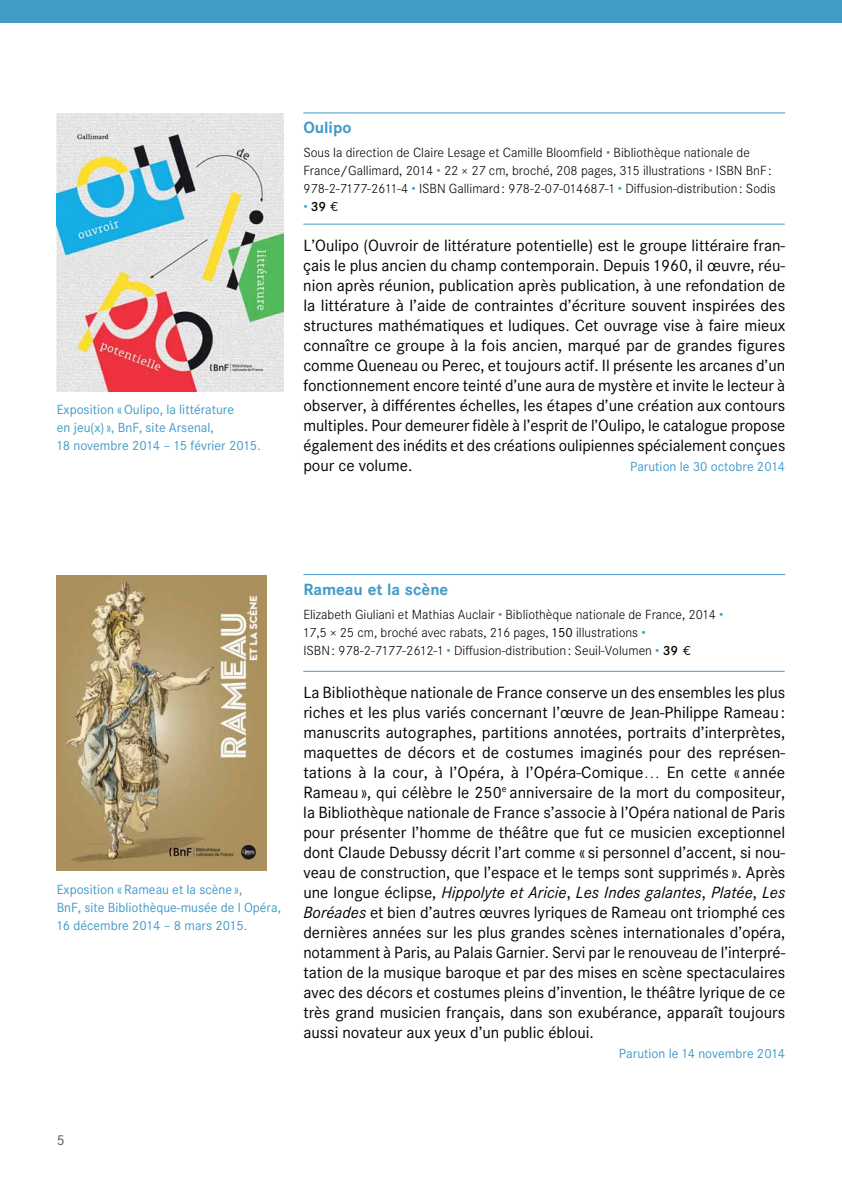
<style>
.page{position:relative;width:842px;height:1191px;background:#fff}
.page>*{position:absolute;margin:0;border:0;box-sizing:border-box;transform-origin:0 0}
.t1{font:16px/20px "Corporate SBQ3";color:#000;text-align:justify}
.t2{font:700 16px "Corporate SBQ3";color:#429ac7}
.t3{font:14px "Corporate SBQ3";color:#58595b}
.t4{font:300 13px/18px "Corporate SBQ3";color:#000}
.t5{font:13px/18px "Corporate SBQ3";color:#429ac7}
.t6{font:500 13px "Corporate SBQ3";color:#000}
.s1{color:#429ac7}
.s2{font-weight:300;color:#429ac7}
.s3{font-family:"BN Flogo";font-weight:400}
.s4{font-weight:400}
.s5{font-weight:500}
.s6{font-style:italic}
</style>
<div class="page">
<div style="left:0;top:0;width:842px;height:23px;background:#429ac7"></div>
<img style="left:57px;top:113px;width:226px;height:278px">
<img style="left:57px;top:575px;width:209px;height:295px">
<hr style="left:303px;top:113px;width:482px;height:1px;background:#429ac7">
<hr style="left:303px;top:574px;width:482px;height:1px;background:#429ac7">
<hr style="left:303px;top:224px;width:482px;height:1px;background:#429ac7">
<hr style="left:303px;top:671px;width:482px;height:1px;background:#429ac7">
<p class="t5" style="left:57px;top:400px;width:206px">Exposition «Oulipo, la littérature<br>en jeu(x) », BnF, site Arsenal,<br>18 novembre 2014 – 15 février 2015.</p>
<p class="t2" style="left:303px;top:118px;width:50px">Oulipo</p>
<p class="t4" style="left:303px;top:143px;width:474px">Sous la direction de Claire Lesage et Camille Bloomfield <span class="s1">•</span> Bibliothèque nationale de<br>France/Gallimard, 2014 <span class="s1">•</span> 22 × 27 cm, broché, 208 pages, 315 illustrations <span class="s1">•</span> ISBN BnF:<br>978-2-7177-2611-4 <span class="s1">•</span> ISBN Gallimard: 978-2-07-014687-1 <span class="s1">•</span> Diffusion-distribution: Sodis</p>
<p class="t6" style="left:303px;top:199px;width:37px"><span class="s2">•</span> 39 <span class="s3">g</span></p>
<p class="t1" style="left:303px;top:236px;width:483px">L’Oulipo (Ouvroir de littérature potentielle) est le groupe littéraire fran&shy;çais le plus ancien du champ contemporain. Depuis 1960, il œuvre, réu&shy;nion après réunion, publication après publication, à une refondation de la littérature à l’aide de contraintes d’écriture souvent inspirées des structures mathématiques et ludiques. Cet ouvrage vise à faire mieux connaître ce groupe à la fois ancien, marqué par de grandes figures comme Queneau ou Perec, et toujours actif. Il présente les arcanes d’un fonctionnement encore teinté d’une aura de mystère et invite le lecteur à observer, à différentes échelles, les étapes d’une création aux contours multiples. Pour demeurer fidèle à l’esprit de l’Oulipo, le catalogue propose également des inédits et des créations oulipiennes spécialement conçues pour ce volume.</p>
<p class="t5" style="left:630px;top:458px;width:157px">Parution le 30 octobre 2014</p>
<p class="t5" style="left:57px;top:880px;width:226px">Exposition «Rameau et la scène»,<br>BnF, site Bibliothèque-musée de l›Opéra,<br>16 décembre 2014 – 8 mars 2015.</p>
<p class="t2" style="left:303px;top:579px;width:147px">Rameau et la scène</p>
<p class="t4" style="left:303px;top:605px;width:422px">Elizabeth Giuliani et Mathias Auclair <span class="s1">•</span> Bibliothèque nationale de France, 2014 <span class="s1">•<br></span>17,5 × 25 cm, broché avec rabats, 216 pages, <span class="s4">150</span> illustrations <span class="s1">•<br></span>ISBN: 978-2-7177-2612-1 <span class="s1">•</span> Diffusion-distribution: Seuil-Volumen <span class="s1">•</span> <span class="s5">39</span> <span class="s3">g</span></p>
<p class="t1" style="left:303px;top:682px;width:484px">La Bibliothèque nationale de France conserve un des ensembles les plus riches et les plus variés concernant l’œuvre de Jean-Philippe Rameau: manuscrits autographes, partitions annotées, portraits d’interprètes, maquettes de décors et de costumes imaginés pour des représen&shy;tations à la cour, à l’Opéra, à l’Opéra-Comique… En cette « année Rameau», qui célèbre le 250<sup>e</sup> anniversaire de la mort du compositeur, la Bibliothèque nationale de France s’associe à l’Opéra national de Paris pour présenter l’homme de théâtre que fut ce musicien exceptionnel dont Claude Debussy décrit l’art comme « si personnel d’accent, si nou&shy;veau de construction, que l’espace et le temps sont supprimés ». Après une longue éclipse, <span class="s6">Hippolyte et Aricie</span>, <span class="s6">Les Indes galantes</span>, <span class="s6">Platée</span>, <span class="s6">Les Boréades</span> et bien d’autres œuvres lyriques de Rameau ont triomphé ces dernières années sur les plus grandes scènes internationales d’opéra, notamment à Paris, au Palais Garnier. Servi par le renouveau de l’interpré&shy;tation de la musique baroque et par des mises en scène spectaculaires avec des décors et costumes pleins d’invention, le théâtre lyrique de ce très grand musicien français, dans son exubérance, apparaît toujours aussi novateur aux yeux d’un public ébloui.</p>
<p class="t5" style="left:619px;top:1044px;width:168px">Parution le 14 novembre 2014</p>
<p class="t3" style="left:57px;top:1131px;width:9px">5</p>
</div>
